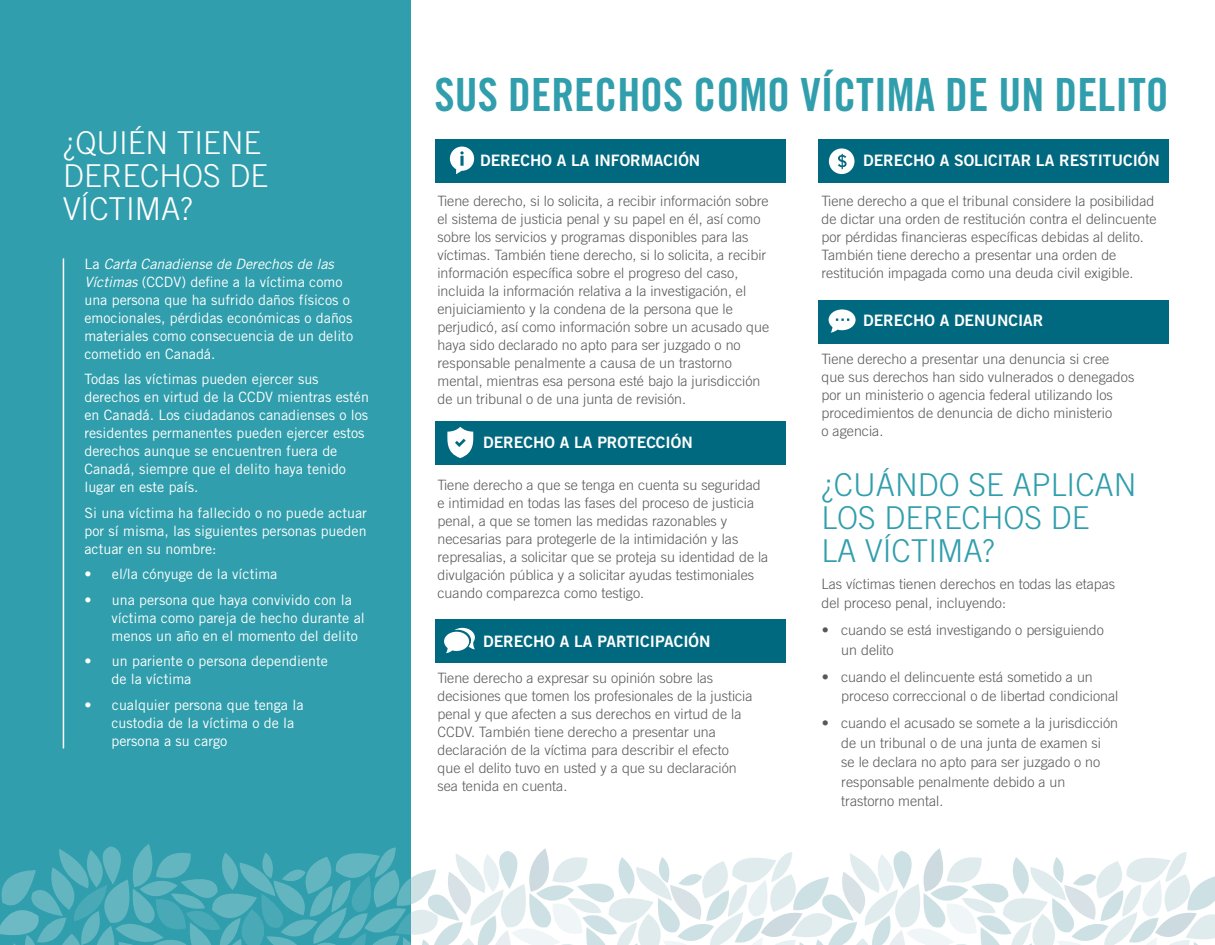
<style>
.page{position:relative;width:1215px;height:945px;background:#fff}
.page>*{position:absolute;margin:0;border:0;box-sizing:border-box;transform-origin:0 0}
.t1{font:45.75px "Trade Gothic LT Std Bd Cn 20";color:#309eac}
.t2{font:300 31.5px/33px "Trade Gothic LT Std";color:#309eac}
.t3{font:300 31.5px/33px "Trade Gothic LT Std";color:#fff}
.t4{font:15.75px "Trade Gothic LT Std Bd 2";color:#fff}
.t5{font:300 14.25px/18px "Trade Gothic LT Std";color:#57585a}
.t6{font:14.25px/18px "Trade Gothic LT Std";color:#fff}
.s1{font-style:italic}
</style>
<div class="page">
<div style="left:0;top:0;width:410px;height:945px;background:#309eac"></div>
<svg style="left:0;top:844px;width:1215px;height:101px"></svg>
<div style="left:435px;top:140px;width:351px;height:43px;background:#00687f"></div>
<svg style="left:450px;top:147px;width:24px;height:27px"></svg>
<div style="left:435px;top:422px;width:351px;height:43px;background:#00687f"></div>
<svg style="left:447px;top:427px;width:27px;height:31px"></svg>
<div style="left:435px;top:619px;width:351px;height:44px;background:#00687f"></div>
<svg style="left:444px;top:628px;width:31px;height:25px"></svg>
<div style="left:818px;top:140px;width:351px;height:43px;background:#00687f"></div>
<svg style="left:829px;top:148px;width:26px;height:26px"></svg>
<div style="left:818px;top:300px;width:351px;height:43px;background:#00687f"></div>
<svg style="left:829px;top:309px;width:27px;height:24px"></svg>
<hr style="left:63px;top:258px;width:1px;height:490px;background:#fff">
<h2 class="t3" style="left:63px;top:126px;width:206px">¿QUIÉN TIENE<br>DERECHOS DE<br>VÍCTIMA?</h2>
<p class="t6" style="left:84px;top:254px;width:270px">La <span class="s1">Carta Canadiense de Derechos de las Víctimas</span> (CCDV) define a la víctima como una persona que ha sufrido daños físicos o emocionales, pérdidas económicas o daños materiales como consecuencia de un delito cometido en Canadá.</p>
<p class="t6" style="left:84px;top:370px;width:286px">Todas las víctimas pueden ejercer sus derechos en virtud de la CCDV mientras estén en Canadá. Los ciudadanos canadienses o los residentes permanentes pueden ejercer estos derechos aunque se encuentren fuera de Canadá, siempre que el delito haya tenido lugar en este país.</p>
<p class="t6" style="left:84px;top:503px;width:284px;text-align:justify">Si una víctima ha fallecido o no puede actuar por sí misma, las siguientes personas pueden actuar en su nombre:</p>
<p class="t6" style="left:84px;top:565px;width:194px">• el/la cónyuge de la víctima</p>
<p class="t6" style="left:111px;top:590px;width:255px;text-indent:-27px">• una persona que haya convivido con la víctima como pareja de hecho durante al menos un año en el momento del delito</p>
<p class="t6" style="left:111px;top:652px;width:218px;text-indent:-27px">• un pariente o persona dependiente de la víctima</p>
<p class="t6" style="left:111px;top:695px;width:194px;text-indent:-27px">• cualquier persona que tenga la custodia de la víctima o de la persona a su cargo</p>
<h1 class="t1" style="left:435px;top:67px;width:736px">SUS DERECHOS COMO VÍCTIMA DE UN DELITO</h1>
<p class="t4" style="left:480px;top:150px;width:222px">DERECHO A LA INFORMACIÓN</p>
<p class="t5" style="left:437px;top:192px;width:333px">Tiene derecho, si lo solicita, a recibir información sobre el sistema de justicia penal y su papel en él, así como sobre los servicios y programas disponibles para las víctimas. También tiene derecho, si lo solicita, a recibir información específica sobre el progreso del caso, incluida la información relativa a la investigación, el enjuiciamiento y la condena de la persona que le perjudicó, así como información sobre un acusado que haya sido declarado no apto para ser juzgado o no responsable penalmente a causa de un trastorno mental, mientras esa persona esté bajo la jurisdicción de un tribunal o de una junta de revisión.</p>
<p class="t4" style="left:483px;top:432px;width:211px">DERECHO A LA PROTECCIÓN</p>
<p class="t5" style="left:437px;top:475px;width:332px">Tiene derecho a que se tenga en cuenta su seguridad e intimidad en todas las fases del proceso de justicia penal, a que se tomen las medidas razonables y necesarias para protegerle de la intimidación y las represalias, a solicitar que se proteja su identidad de la divulgación pública y a solicitar ayudas testimoniales cuando comparezca como testigo.</p>
<p class="t4" style="left:483px;top:631px;width:229px">DERECHO A LA PARTICIPACIÓN</p>
<p class="t5" style="left:437px;top:669px;width:317px">Tiene derecho a expresar su opinión sobre las decisiones que tomen los profesionales de la justicia penal y que afecten a sus derechos en virtud de la CCDV. También tiene derecho a presentar una declaración de la víctima para describir el efecto que el delito tuvo en usted y a que su declaración sea tenida en cuenta.</p>
<p class="t4" style="left:863px;top:150px;width:298px">DERECHO A SOLICITAR LA RESTITUCIÓN</p>
<p class="t5" style="left:822px;top:192px;width:336px">Tiene derecho a que el tribunal considere la posibilidad de dictar una orden de restitución contra el delincuente por pérdidas financieras específicas debidas al delito.<br>También tiene derecho a presentar una orden de restitución impagada como una deuda civil exigible.</p>
<p class="t4" style="left:863px;top:311px;width:182px">DERECHO A DENUNCIAR</p>
<p class="t5" style="left:822px;top:349px;width:314px">Tiene derecho a presentar una denuncia si cree que sus derechos han sido vulnerados o denegados por un ministerio o agencia federal utilizando los procedimientos de denuncia de dicho ministerio<br>o agencia.</p>
<h2 class="t2" style="left:822px;top:467px;width:317px">¿CUÁNDO SE APLICAN<br>LOS DERECHOS DE<br>LA VÍCTIMA?</h2>
<p class="t5" style="left:822px;top:574px;width:295px;line-height:19.5px">Las víctimas tienen derechos en todas las etapas del proceso penal, incluyendo:</p>
<p class="t5" style="left:841px;top:620px;width:264px;line-height:19.5px;text-indent:-19px">• cuando se está investigando o persiguiendo un delito</p>
<p class="t5" style="left:841px;top:667px;width:279px;line-height:19.5px;text-indent:-19px">• cuando el delincuente está sometido a un proceso correccional o de libertad condicional</p>
<p class="t5" style="left:841px;top:713px;width:278px;line-height:19.5px;text-indent:-19px">• cuando el acusado se somete a la jurisdicción de un tribunal o de una junta de examen si<br>se le declara no apto para ser juzgado o no responsable penalmente debido a un trastorno mental.</p>
</div>
